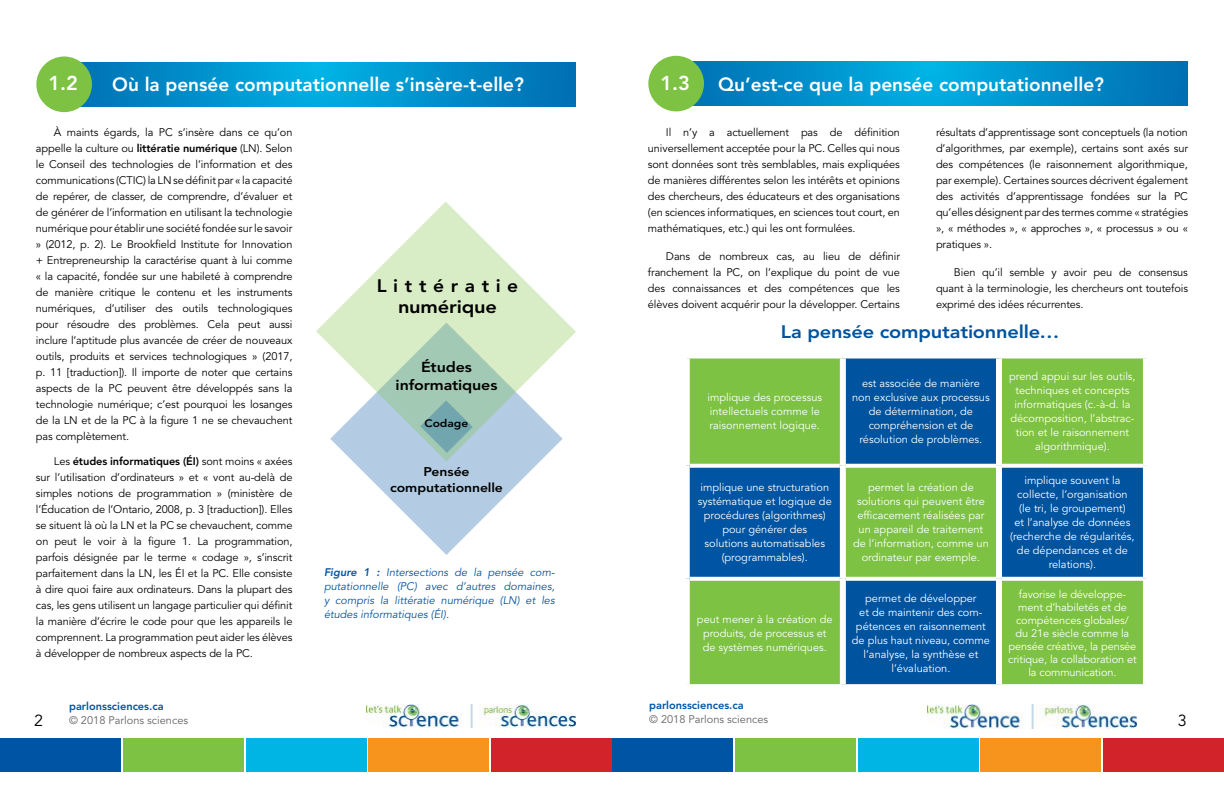
<style>
.page{position:relative;width:1224px;height:792px;background:#fff}
.page>*{position:absolute;margin:0;border:0;box-sizing:border-box;transform-origin:0 0}
.t1{font:800 20px "Avenir LT Std";color:#fff}
.t2{font:800 19px "Avenir LT Std";color:#fff}
.t3{font:800 18px "Avenir LT Std";letter-spacing:-.01em;color:#00539f;scale:1.11 1}
.t4{font:800 18px/21px "Avenir LT Std";letter-spacing:.335em;color:#000;text-align:center;scale:1.07 1}
.t5{font:16px "Avenir LT Std";color:#000}
.t6{font:800 14.4px/18px "Avenir LT Std";letter-spacing:-.01em;color:#000;text-align:center;scale:1.11 1}
.t7{font:800 12.6px/16px "Avenir LT Std";letter-spacing:-.01em;color:#000;text-align:center;scale:1.11 1}
.t8{font:11px/16px "Avenir LT Std";letter-spacing:-.01em;color:#000;text-align:justify}
.t9{font:11px/14px "Avenir LT Std";color:#fff;text-align:center}
.t10{font:italic 11px/14px "Avenir LT Std";color:#0054a4;text-align:justify}
.t11{font:11px "Avenir LT Std";color:#636466}
.t12{font:800 11px "Avenir LT Std";color:#0054a4}
.t13{font:800 10.8px "Avenir LT Std";color:#000;scale:1.11 1}
.s1{font-weight:800}
</style>
<div class="page">
<img style="left:927px;top:705px;width:209px;height:23px">
<img style="left:367px;top:704px;width:209px;height:23px">
<svg style="left:353px;top:462px;width:186px;height:93px"></svg>
<svg style="left:81px;top:62px;width:495px;height:44px;background:#0090cb"></svg>
<div style="left:36px;top:57px;width:56px;height:55px;background:#7dc242;border-radius:50%"></div>
<svg style="left:316px;top:201px;width:260px;height:261px"></svg>
<svg style="left:420px;top:400px;width:53px;height:54px;background:#8cb8b6"></svg>
<svg style="left:693px;top:62px;width:495px;height:44px;background:#0090cb"></svg>
<div style="left:648px;top:56px;width:56px;height:55px;background:#7dc242;border-radius:50%"></div>
<div style="left:690px;top:358px;width:150px;height:326px;background:#7dc242"></div>
<svg style="left:846px;top:358px;width:297px;height:326px;background:#317e7b"></svg>
<div style="left:687px;top:466px;width:156px;height:113px;background:#0054a4"></div>
<div style="left:843px;top:466px;width:156px;height:113px;background:#7dc242"></div>
<svg style="left:690px;top:464px;width:150px;height:4px"></svg>
<svg style="left:846px;top:464px;width:150px;height:4px"></svg>
<svg style="left:1002px;top:464px;width:141px;height:4px"></svg>
<svg style="left:690px;top:577px;width:150px;height:4px"></svg>
<svg style="left:846px;top:577px;width:150px;height:4px"></svg>
<svg style="left:1002px;top:577px;width:141px;height:4px"></svg>
<div style="left:996px;top:358px;width:6px;height:108px;background:#fff"></div>
<div style="left:684px;top:466px;width:6px;height:113px;background:#fff"></div>
<div style="left:840px;top:466px;width:6px;height:113px;background:#fff"></div>
<div style="left:996px;top:466px;width:6px;height:113px;background:#fff"></div>
<div style="left:996px;top:579px;width:6px;height:105px;background:#fff"></div>
<div style="left:612px;top:738px;width:121px;height:34px;background:#0054a4"></div>
<div style="left:735px;top:738px;width:121px;height:34px;background:#7dc242"></div>
<div style="left:858px;top:738px;width:120px;height:34px;background:#00b4e4"></div>
<div style="left:980px;top:738px;width:121px;height:34px;background:#f7941e"></div>
<div style="left:1103px;top:738px;width:121px;height:34px;background:#d2232a"></div>
<div style="left:0;top:738px;width:121px;height:34px;background:#0054a4"></div>
<div style="left:123px;top:738px;width:121px;height:34px;background:#7dc242"></div>
<div style="left:246px;top:738px;width:120px;height:34px;background:#00b4e4"></div>
<div style="left:368px;top:738px;width:121px;height:34px;background:#f7941e"></div>
<div style="left:491px;top:738px;width:121px;height:34px;background:#d2232a"></div>
<h1 class="t1" style="left:48px;top:71px;width:31px">1.2</h1>
<h2 class="t2" style="left:112px;top:73px;width:413px">Où la pensée computationnelle s’insère-t-elle?</h2>
<p class="t8" style="left:36px;top:125px;width:258px;text-indent:18px">À maints égards, la PC s’insère dans ce qu’on appelle la culture ou <span class="s1">littératie numérique</span> (LN). Selon le Conseil des technologies de l’information et des communications (CTIC) la LN se définit par « la capacité de repérer, de classer, de comprendre, d’évaluer et de générer de l’information en utilisant la technologie numérique pour établir une société fondée sur le savoir » (2012, p. 2). Le Brookfield Institute for Innovation + Entrepreneurship la caractérise quant à lui comme « la capacité, fondée sur une habileté à comprendre de manière critique le contenu et les instruments numériques, d’utiliser des outils technologiques pour résoudre des problèmes. Cela peut aussi inclure l’aptitude plus avancée de créer de nouveaux outils, produits et services technologiques » (2017, p. 11 [traduction]). Il importe de noter que certains aspects de la PC peuvent être développés sans la technologie numérique; c’est pourquoi les losanges de la LN et de la PC à la figure 1 ne se chevauchent pas complètement.</p>
<p class="t8" style="left:36px;top:454px;width:258px;text-indent:18px">Les <span class="s1">études informatiques (ÉI)</span> sont moins « axées sur l’utilisation d’ordinateurs » et « vont au-delà de simples notions de programmation » (ministère de l’Éducation de l’Ontario, 2008, p. 3 [traduction]). Elles se situent là où la LN et la PC se chevauchent, comme on peut le voir à la figure 1. La programmation, parfois désignée par le terme « codage », s’inscrit parfaitement dans la LN, les ÉI et la PC. Elle consiste à dire quoi faire aux ordinateurs. Dans la plupart des cas, les gens utilisent un langage particulier qui définit la manière d’écrire le code pour que les appareils le comprennent. La programmation peut aider les élèves à développer de nombreux aspects de la PC.</p>
<h3 class="t5" style="left:34px;top:712px;width:10px">2</h3>
<p class="t12" style="left:69px;top:699px;width:96px">parlonssciences.ca</p>
<p class="t11" style="left:69px;top:714px;width:121px">© 2018 Parlons sciences</p>
<h3 class="t4" style="left:377px;top:276px;width:134px">Littératie numérique</h3>
<h3 class="t6" style="left:396px;top:358px;width:93px">Études informatiques</h3>
<p class="t13" style="left:424px;top:417px;width:41px">Codage</p>
<p class="t7" style="left:390px;top:464px;width:103px">Pensée computationnelle</p>
<p class="t10" style="left:324px;top:565px;width:232px"><span class="s1">Figure 1 :</span> Intersections de la pensée com&shy;putationnelle (PC) avec d’autres domaines, y compris la littératie numérique (LN) et les études informatiques (ÉI).</p>
<h1 class="t1" style="left:660px;top:71px;width:31px">1.3</h1>
<h2 class="t2" style="left:718px;top:73px;width:387px">Qu’est-ce que la pensée computationnelle?</h2>
<p class="t8" style="left:648px;top:124px;width:254px;text-indent:18px">Il n’y a actuellement pas de définition universellement acceptée pour la PC. Celles qui nous sont données sont très semblables, mais expliquées de manières différentes selon les intérêts et opinions des chercheurs, des éducateurs et des organisations (en sciences informatiques, en sciences tout court, en mathématiques, etc.) qui les ont formulées.</p>
<p class="t8" style="left:648px;top:248px;width:254px;text-indent:18px">Dans de nombreux cas, au lieu de définir franchement la PC, on l’explique du point de vue des connaissances et des compétences que les élèves doivent acquérir pour la développer. Certains</p>
<p class="t8" style="left:936px;top:124px;width:254px">résultats d’apprentissage sont conceptuels (la notion d’algorithmes, par exemple), certains sont axés sur des compétences (le raisonnement algorithmique, par exemple). Certaines sources décrivent également des activités d’apprentissage fondées sur la PC qu’elles désignent par des termes comme « stratégies », « méthodes », « approches », « processus » ou « pratiques ».</p>
<p class="t8" style="left:936px;top:265px;width:254px;text-indent:18px">Bien qu’il semble y avoir peu de consensus quant à la terminologie, les chercheurs ont toutefois exprimé des idées récurrentes.</p>
<h3 class="t3" style="left:781px;top:321px;width:253px">La pensée computationnelle…</h3>
<p class="t9" style="left:707px;top:390px;width:116px;text-align:left">implique des processus intellectuels comme le raisonnement logique.</p>
<p class="t9" style="left:852px;top:376px;width:139px">est associée de manière non exclusive aux processus de détermination, de compréhension et de résolution de problèmes.</p>
<p class="t9" style="left:1009px;top:369px;width:128px">prend appui sur les outils, techniques et concepts informatiques (c.-à-d. la décomposition, l’abstrac&shy;tion et le raisonnement algorithmique).</p>
<p class="t9" style="left:698px;top:481px;width:136px">implique une structuration systématique et logique de procédures (algorithmes) pour générer des<br>solutions automatisables (programmables).</p>
<p class="t9" style="left:853px;top:481px;width:137px">permet la création de solutions qui peuvent être efficacement réalisées par un appareil de traitement de l’information, comme un ordinateur par exemple.</p>
<p class="t9" style="left:1010px;top:474px;width:126px">implique souvent la collecte, l’organisation (le tri, le groupement)<br>et l’analyse de données (recherche de régularités, de dépendances et de relations).</p>
<p class="t9" style="left:697px;top:613px;width:137px">peut mener à la création de produits, de processus et de systèmes numériques.</p>
<p class="t9" style="left:852px;top:592px;width:140px">permet de développer<br>et de maintenir des com&shy;pétences en raisonnement de plus haut niveau, comme l’analyse, la synthèse et l’évaluation.</p>
<p class="t9" style="left:1008px;top:588px;width:130px;line-height:13px">favorise le développe&shy;ment d’habiletés et de compétences globales/<br>du 21e siècle comme la pensée créative, la pensée critique, la collaboration et la communication.</p>
<p class="t12" style="left:649px;top:698px;width:96px">parlonssciences.ca</p>
<p class="t11" style="left:649px;top:713px;width:121px">© 2018 Parlons sciences</p>
<h3 class="t5" style="left:1178px;top:711px;width:10px">3</h3>
</div>
